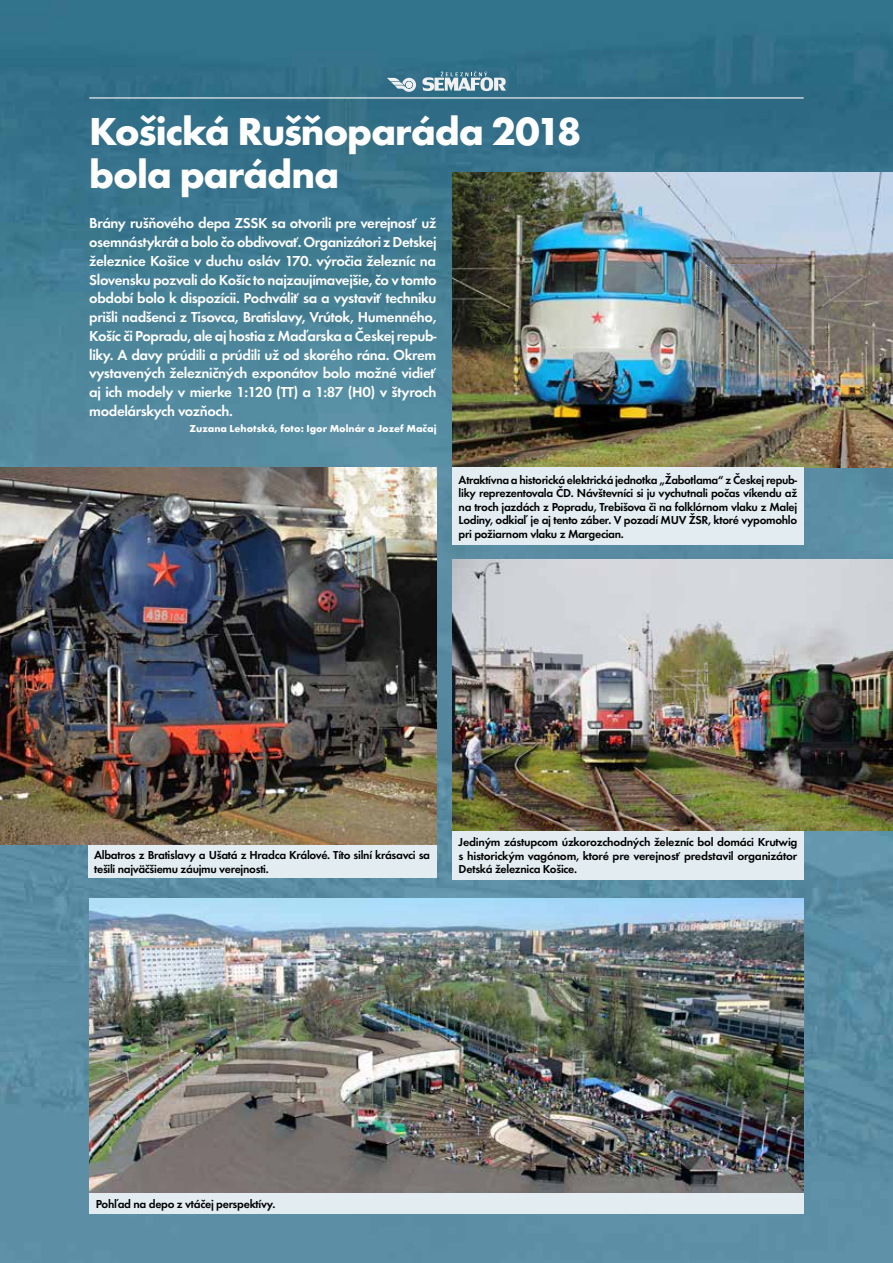
<style>
.page{position:relative;width:893px;height:1263px;background:#fff}
.page>*{position:absolute;margin:0;border:0;box-sizing:border-box;transform-origin:0 0}
.t1{font:700 40.5px/43.5px "Futura TOT";letter-spacing:-.03em;color:#fff}
.t2{font:600 15px/18.8px "Futura TOT";letter-spacing:-.025em;color:#fff;text-align:justify}
.t3{font:600 12px/13.5px "Futura TOT";letter-spacing:-.025em;color:#000;text-align:justify}
.t4{font:700 10.5px "Futura TOT";color:#fff}
</style>
<div class="page">
<img style="left:0;top:0;width:893px;height:1263px">
<svg style="left:422px;top:71px;width:84px;height:20px"></svg>
<svg style="left:387px;top:78px;width:29px;height:14px"></svg>
<hr style="left:89px;top:97px;width:715px;height:2px;background:#f0f0f1">
<img style="left:452px;top:173px;width:441px;height:294px">
<img style="left:452px;top:559px;width:441px;height:272px">
<img style="left:89px;top:898px;width:715px;height:295px">
<img style="left:0;top:467px;width:436px;height:378px">
<div style="left:452px;top:467px;width:352px;height:78px;background:#e2ecf1"></div>
<div style="left:88px;top:845px;width:348px;height:33px;background:#e2ecf1"></div>
<div style="left:452px;top:831px;width:352px;height:48px;background:#e2ecf1"></div>
<div style="left:89px;top:1193px;width:715px;height:20px;background:#e2ecf1"></div>
<h1 class="t1" style="left:89px;top:108px;width:493px">Košická Rušňoparáda 2018 bola parádna</h1>
<p class="t2" style="left:89px;top:214px;width:349px">Brány rušňového depa ZSSK sa otvorili pre verejnosť už osemnástykrát a bolo čo obdivovať. Organizátori z Detskej železnice Košice v duchu osláv 170. výročia železníc na Slovensku pozvali do Košíc to najzaujímavejšie, čo v tomto období bolo k dispozícii. Pochváliť sa a vystaviť techniku prišli nadšenci z Tisovca, Bratislavy, Vrútok, Humenného, Košíc či Popradu, ale aj hostia z Maďarska a Českej repub&shy;liky. A davy prúdili a prúdili už od skorého rána. Okrem vystavených železničných exponátov bolo možné vidieť aj ich modely v mierke 1:120 (TT) a 1:87 (H0) v štyroch modelárskych vozňoch.</p>
<p class="t4" style="left:189px;top:422px;width:248px">Zuzana Lehotská, foto: Igor Molnár a Jozef Mačaj</p>
<p class="t3" style="left:459px;top:473px;width:340px">Atraktívna a historická elektrická jednotka „Žabotlama“ z Českej repub&shy;liky reprezentovala ČD. Návštevníci si ju vychutnali počas víkendu až na troch jazdách z Popradu, Trebišova či na folklórnom vlaku z Malej Lodiny, odkiaľ je aj tento záber. V pozadí MUV ŽSR, ktoré vypomohlo pri požiarnom vlaku z Margecian.</p>
<p class="t3" style="left:94px;top:848px;width:337px">Albatros z Bratislavy a Ušatá z Hradca Králové. Títo silní krásavci sa tešili najväčšiemu záujmu verejnosti.</p>
<p class="t3" style="left:459px;top:835px;width:340px">Jediným zástupcom úzkorozchodných železníc bol domáci Krutwig s historickým vagónom, ktoré pre verejnosť predstavil organizátor Detská železnica Košice.</p>
<p class="t3" style="left:96px;top:1197px;width:181px">Pohľad na depo z vtáčej perspektívy.</p>
</div>
